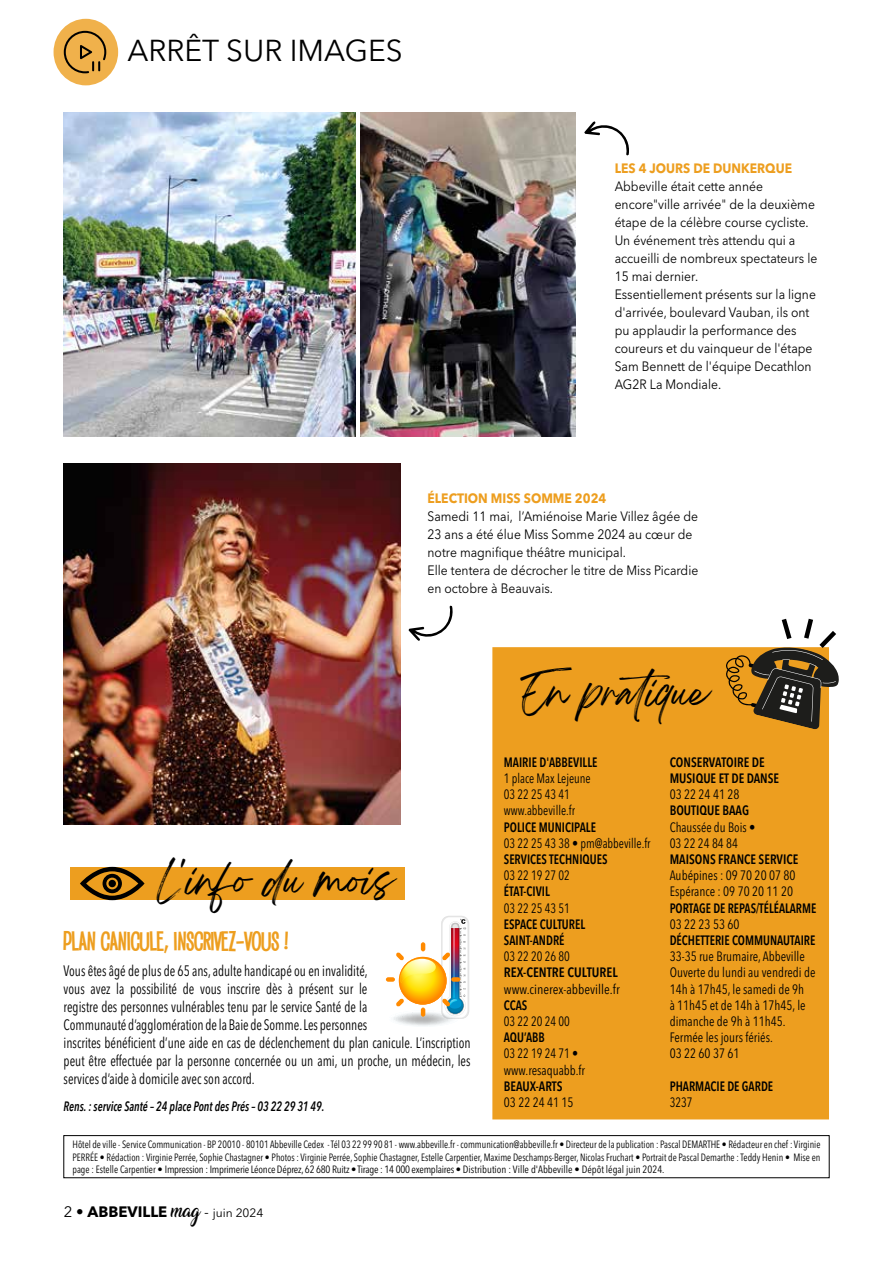
<style>
.page{position:relative;width:893px;height:1263px;background:#fff}
.page>*{position:absolute;margin:0;border:0;box-sizing:border-box;transform-origin:0 0}
.t1{font:36px "Breathing Personal Use";color:#000}
.t2{font:30px "Avenir Next LT Pro";color:#000}
.t3{font:21px "Saker Sans Bold PERSONALUSE";color:#ed9e1f}
.t4{font:condensed 15px/18px "Avenir Next LT Pro";color:#000;scale:.87 1}
.t5{font:700 15px "Avenir Next LT Pro";color:#000}
.t6{font:13.5px/18px "Avenir Next LT Pro";color:#000;scale:.9 1}
.t7{font:condensed 13.5px/16.2px "Avenir Next LT Pro";color:#000;scale:.95 1}
.t8{font:condensed 13.5px/16.2px "Avenir Next LT Pro";color:#000;scale:.9 1}
.t9{font:600 condensed 13.5px/16.2px "Avenir Next LT Pro";color:#000;scale:.9 1}
.t10{font:600 condensed 13.5px/16.2px "Avenir Next LT Pro";color:#000;scale:.95 1}
.t11{font:italic 600 condensed 13.5px "Avenir Next LT Pro";color:#000;scale:.83 1}
.t12{font:700 13.5px "Avenir Next LT Pro";color:#ed9e1f;scale:.9 1}
.t13{font:condensed 13.5px/16.2px "Avenir Next LT Pro";color:#000;scale:.93 1}
.t14{font:600 condensed 13.5px "Avenir Next LT Pro";color:#000;scale:.89 1}
.t15{font:condensed 13.5px "Avenir Next LT Pro";color:#000}
.t16{font:600 condensed 13.5px "Avenir Next LT Pro";color:#000}
.t17{font:condensed 10.5px/12.6px "Avenir Next LT Pro";color:#000;text-align:justify;scale:.92 1}
.s1{font-weight:400}
.s2{font-family:"Amarillo";font-weight:400;font-size:12px}
.s3{font-weight:400;font-size:12px}
</style>
<div class="page">
<div style="left:64px;top:1135px;width:765px;height:43px;border:1px solid #000"></div>
<div style="left:54px;top:19px;width:64px;height:66px;background:#f0b14b;border-radius:50%"></div>
<svg style="left:64px;top:31px;width:42px;height:42px"></svg>
<svg style="left:408px;top:605px;width:45px;height:36px"></svg>
<div style="left:494px;top:649px;width:333px;height:469px;background:#ed9e1f"></div>
<div style="left:492px;top:647px;width:337px;height:472px;border:3px solid #ed9e1f"></div>
<svg style="left:725px;top:618px;width:114px;height:112px"></svg>
<div style="left:70px;top:867px;width:335px;height:33px;background:#ed9e1f"></div>
<svg style="left:80px;top:867px;width:65px;height:33px"></svg>
<img style="left:64px;top:463px;width:336px;height:361px">
<img style="left:64px;top:112px;width:291px;height:324px">
<svg style="left:584px;top:121px;width:45px;height:35px"></svg>
<div style="left:386px;top:977px;width:9px;height:5px;background:#ff8a00;border-radius:2px"></div>
<svg style="left:389px;top:916px;width:80px;height:110px"></svg>
<img style="left:361px;top:112px;width:215px;height:324px">
<h2 class="t2" style="left:128px;top:33px;width:277px">ARRÊT SUR IMAGES</h2>
<p class="t12" style="left:615px;top:160px;width:199px">LES 4 JOURS DE DUNKERQUE</p>
<p class="t6" style="left:615px;top:177px;width:227px">Abbeville était cette année encore"ville arrivée" de la deuxième étape de la célèbre course cycliste.<br>Un événement très attendu qui a accueilli de nombreux spectateurs le<br>15 mai dernier.<br>Essentiellement présents sur la ligne d'arrivée, boulevard Vauban, ils ont pu applaudir la performance des coureurs et du vainqueur de l'étape<br>Sam Bennett de l'équipe Decathlon<br>AG2R La Mondiale.</p>
<p class="t12" style="left:427px;top:490px;width:200px">ÉLECTION MISS SOMME 2024</p>
<p class="t6" style="left:427px;top:507px;width:302px">Samedi 11 mai, l’Amiénoise Marie Villez âgée de 23 ans a été élue Miss Somme 2024 au cœur de notre magnifique théâtre municipal.<br>Elle tentera de décrocher le titre de Miss Picardie en octobre à Beauvais.</p>
<h1 class="t1" style="left:520px;top:682px;width:190px">En pratique</h1>
<h1 class="t1" style="left:157px;top:870px;width:239px">L'info du mois</h1>
<h3 class="t3" style="left:64px;top:925px;width:226px">PLAN CANICULE, INSCRIVEZ-VOUS !</h3>
<p class="t4" style="left:64px;top:962px;width:469px">Vous êtes âgé de plus de 65 ans, adulte handicapé ou en invalidité,<br>vous avez la possibilité de vous inscrire dès à présent sur le<br>registre des personnes vulnérables tenu par le service Santé de la<br>Communauté d’agglomération de la Baie de Somme. Les personnes<br>inscrites bénéficient d’une aide en cas de déclenchement du plan canicule. L’inscription peut être effectuée par la personne concernée ou un ami, un proche, un médecin, les services d’aide à domicile avec son accord.</p>
<p class="t11" style="left:64px;top:1098px;width:316px">Rens. : service Santé – 24 place Pont des Prés – 03 22 29 31 49.</p>
<p class="t9" style="left:504px;top:754px;width:105px">MAIRIE D'ABBEVILLE</p>
<p class="t8" style="left:504px;top:770px;width:98px">1 place Max Lejeune<br>03 22 25 43 41 www.abbeville.fr</p>
<p class="t9" style="left:504px;top:818px;width:104px">POLICE MUNICIPALE</p>
<p class="t8" style="left:504px;top:835px;width:164px">03 22 25 43 38 • pm@abbeville.fr</p>
<p class="t9" style="left:504px;top:851px;width:117px">SERVICES TECHNIQUES</p>
<p class="t8" style="left:504px;top:867px;width:75px">03 22 19 27 02</p>
<p class="t9" style="left:504px;top:883px;width:53px">ÉTAT-CIVIL</p>
<p class="t8" style="left:504px;top:900px;width:75px">03 22 25 43 51</p>
<p class="t9" style="left:504px;top:916px;width:92px">ESPACE CULTUREL<br>SAINT-ANDRÉ</p>
<p class="t8" style="left:504px;top:948px;width:75px">03 22 20 26 80</p>
<p class="t16" style="left:504px;top:964px;width:115px">REX-CENTRE CULTUREL</p>
<p class="t15" style="left:504px;top:981px;width:117px">www.cinerex-abbeville.fr</p>
<p class="t9" style="left:504px;top:997px;width:27px">CCAS</p>
<p class="t8" style="left:504px;top:1013px;width:75px">03 22 20 24 00</p>
<p class="t9" style="left:504px;top:1029px;width:47px">AQU’ABB</p>
<p class="t8" style="left:504px;top:1045px;width:92px">03 22 19 24 71 • www.resaquabb.fr</p>
<p class="t10" style="left:504px;top:1078px;width:63px">BEAUX-ARTS</p>
<p class="t7" style="left:504px;top:1094px;width:75px">03 22 24 41 15</p>
<p class="t10" style="left:670px;top:754px;width:117px">CONSERVATOIRE DE<br>MUSIQUE ET DE DANSE</p>
<p class="t7" style="left:670px;top:786px;width:75px">03 22 24 41 28</p>
<p class="t10" style="left:670px;top:802px;width:85px">BOUTIQUE BAAG</p>
<p class="t13" style="left:670px;top:819px;width:94px">Chaussée du Bois •<br>03 22 24 84 84</p>
<p class="t10" style="left:670px;top:851px;width:137px">MAISONS FRANCE SERVICE</p>
<p class="t7" style="left:670px;top:867px;width:134px">Aubépines : 09 70 20 07 80<br>Espérance : 09 70 20 11 20</p>
<p class="t14" style="left:670px;top:899px;width:166px">PORTAGE DE REPAS/TÉLÉALARME</p>
<p class="t7" style="left:670px;top:916px;width:75px">03 22 23 53 60</p>
<p class="t9" style="left:670px;top:932px;width:163px">DÉCHETTERIE COMMUNAUTAIRE</p>
<p class="t7" style="left:670px;top:948px;width:155px">33-35 rue Brumaire, Abbeville<br>Ouverte du lundi au vendredi de<br>14h à 17h45, le samedi de 9h<br>à 11h45 et de 14h à 17h45, le dimanche de 9h à 11h45.<br>Fermée les jours fériés.<br>03 22 60 37 61</p>
<p class="t9" style="left:670px;top:1078px;width:116px">PHARMACIE DE GARDE</p>
<p class="t8" style="left:670px;top:1094px;width:27px">3237</p>
<p class="t17" style="left:72px;top:1138px;width:815px">Hôtel de ville - Service Communication - BP 20010 - 80101 Abbeville Cedex - Tél 03 22 99 90 81 - www.abbeville.fr - communication@abbeville.fr • Directeur de la publication : Pascal DEMARTHE • Rédacteur en chef : Virginie PERRÉE • Rédaction : Virginie Perrée, Sophie Chastagner • Photos : Virginie Perrée, Sophie Chastagner, Estelle Carpentier, Maxime Deschamps-Berger, Nicolas Fruchart • Portrait de Pascal Demarthe : Teddy Henin • Mise en page : Estelle Carpentier • Impression : Imprimerie Léonce Déprez, 62 680 Ruitz • Tirage : 14 000 exemplaires • Distribution : Ville d'Abbeville • Dépôt légal juin 2024.</p>
<h3 class="t5" style="left:64px;top:1202px;width:201px"><span class="s1">2 •</span> ABBEVILLE <span class="s2">mag</span> <span class="s1">-</span> <span class="s3">juin 2024</span></h3>
</div>
